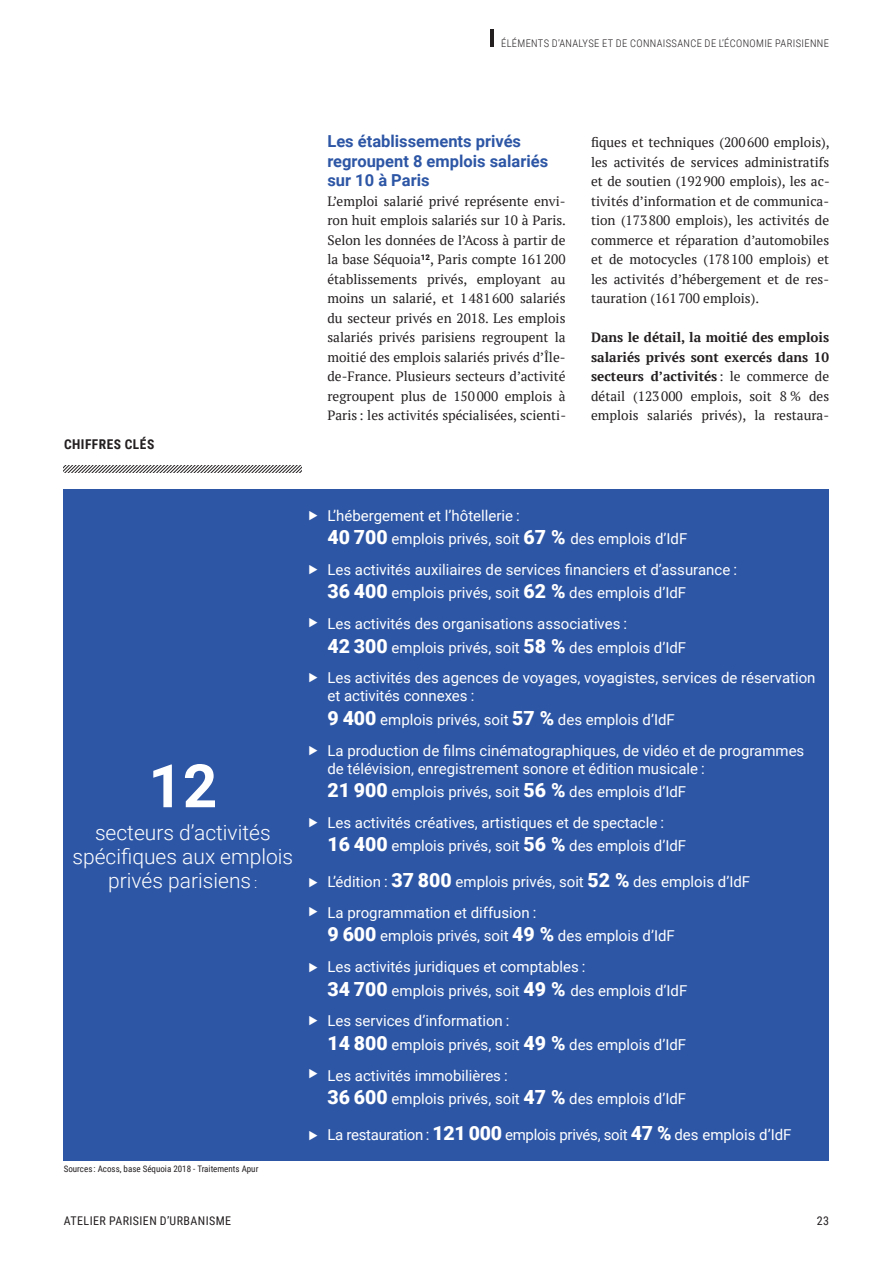
<style>
.page{position:relative;width:893px;height:1263px;background:#fff}
.page>*{position:absolute;margin:0;border:0;box-sizing:border-box;transform-origin:0 0}
.t1{font:700 60px "Roboto";color:#fff}
.t2{font:300 21px/24px "Roboto";color:#fff;text-align:center}
.t3{font:700 16.5px/19.5px "Roboto";color:#2d56a5}
.t4{font:15px/23.4px "Roboto";color:#fff}
.t5{font:15px "Roboto";letter-spacing:-.02em;color:#fff}
.t6{font:13.5px/19.5px "PT Serif";color:#231f20;text-align:justify}
.t7{font:700 13.5px/19.5px "PT Serif";color:#231f20;text-align:justify}
.t8{font:700 13.5px "Roboto Condensed";letter-spacing:.035em;color:#231f20}
.t9{font:12px "Roboto Condensed";letter-spacing:.035em;color:#231f20}
.t10{font:300 10.5px "Roboto Condensed";letter-spacing:.035em;color:#231f20}
.t11{font:9px "Roboto Condensed";color:#231f20}
.s1{font-size:15px}
.s2{font-weight:400}
.s3{font-weight:900;font-size:19.5px}
</style>
<div class="page">
<hr style="left:490px;top:30px;width:4px;height:17px;background:#231f20">
<div style="left:64px;top:489px;width:765px;height:672px;background:#2d56a5"></div>
<svg style="left:64px;top:466px;width:238px;height:6px"></svg>
<p class="t10" style="left:501px;top:36px;width:329px">ÉLÉMENTS D’ANALYSE ET DE CONNAISSANCE DE L’ÉCONOMIE PARISIENNE</p>
<p class="t8" style="left:64px;top:434px;width:92px">CHIFFRES CLÉS</p>
<h1 class="t1" style="left:148px;top:744px;width:70px">12</h1>
<h2 class="t2" style="left:72px;top:819px;width:222px">secteurs d’activités spécifiques aux emplois privés parisiens <span class="s1">:</span></h2>
<p class="t11" style="left:64px;top:1162px;width:196px">Sources : Acoss, base Séquoia 2018 - Traitements Apur</p>
<p class="t3" style="left:327px;top:131px;width:222px">Les établissements privés regroupent 8 emplois salariés sur 10 à Paris</p>
<p class="t6" style="left:327px;top:191px;width:240px">L’emploi salarié privé représente envi&shy;ron huit emplois salariés sur 10 à Paris.<br>Selon les données de l’Acoss à partir de la base Séquoia<sup>12</sup>, Paris compte 161200 établissements privés, employant au moins un salarié, et 1481600 salariés du secteur privés en 2018. Les emplois salariés privés parisiens regroupent la moitié des emplois salariés privés d’Île&shy;de-France. Plusieurs secteurs d’activité regroupent plus de 150000 emplois à Paris : les activités spécialisées, scienti-</p>
<p class="t6" style="left:591px;top:132px;width:240px">fiques et techniques (200600 emplois), les activités de services administratifs et de soutien (192900 emplois), les ac&shy;tivités d’information et de communica&shy;tion (173800 emplois), les activités de commerce et réparation d’automobiles et de motocycles (178100 emplois) et les activités d’hébergement et de res&shy;tauration (161700 emplois).</p>
<p class="t7" style="left:591px;top:327px;width:240px">Dans le détail, la moitié des emplois salariés privés sont exercés dans 10 secteurs d’activités <span class="s2">: le commerce de détail (123000 emplois, soit 8 % des emplois salariés privés), la restaura-</span></p>
<p class="t4" style="left:327px;top:503px;width:361px">L’hébergement et l’hôtellerie :<br><span class="s3">40 700</span> emplois privés, soit <span class="s3">67 %</span> des emplois d’IdF</p>
<p class="t4" style="left:327px;top:557px;width:411px">Les activités auxiliaires de services financiers et d’assurance :<br><span class="s3">36 400</span> emplois privés, soit <span class="s3">62 %</span> des emplois d’IdF</p>
<p class="t4" style="left:327px;top:612px;width:360px">Les activités des organisations associatives :<br><span class="s3">42 300</span> emplois privés, soit <span class="s3">58 %</span> des emplois d’IdF</p>
<p class="t4" style="left:327px;top:668px;width:490px;line-height:18px">Les activités des agences de voyages, voyagistes, services de réservation et activités connexes :</p>
<p class="t4" style="left:327px;top:703px;width:478px;line-height:30.8px"><span class="s3">9 400</span> emplois privés, soit <span class="s3">57 %</span> des emplois d’IdF<br>La production de films cinématographiques, de vidéo et de programmes</p>
<p class="t4" style="left:327px;top:756px;width:379px">de télévision, enregistrement sonore et édition musicale :<br><span class="s3">21 900</span> emplois privés, soit <span class="s3">56 %</span> des emplois d’IdF</p>
<p class="t4" style="left:327px;top:810px;width:360px">Les activités créatives, artistiques et de spectacle :<br><span class="s3">16 400</span> emplois privés, soit <span class="s3">56 %</span> des emplois d’IdF</p>
<p class="t4" style="left:327px;top:866px;width:424px;line-height:30.8px">L’édition : <span class="s3">37 800</span> emplois privés, soit <span class="s3">52 %</span> des emplois d’IdF<br>La programmation et diffusion :</p>
<p class="t4" style="left:327px;top:920px;width:349px;line-height:30.8px"><span class="s3">9 600</span> emplois privés, soit <span class="s3">49 %</span> des emplois d’IdF<br>Les activités juridiques et comptables :</p>
<p class="t4" style="left:327px;top:974px;width:361px;line-height:30.8px"><span class="s3">34 700</span> emplois privés, soit <span class="s3">49 %</span> des emplois d’IdF<br>Les services d’information :</p>
<p class="t4" style="left:327px;top:1028px;width:360px;line-height:30.8px"><span class="s3">14 800</span> emplois privés, soit <span class="s3">49 %</span> des emplois d’IdF<br>Les activités immobilières :</p>
<p class="t4" style="left:327px;top:1086px;width:360px"><span class="s3">36 600</span> emplois privés, soit <span class="s3">47 %</span> des emplois d’IdF</p>
<p class="t5" style="left:327px;top:1124px;width:466px">La restauration : <span class="s3">121 000</span> emplois privés, soit <span class="s3">47 %</span> des emplois d’IdF</p>
<p class="t9" style="left:64px;top:1212px;width:169px">ATELIER PARISIEN D’URBANISME</p>
<p class="t9" style="left:817px;top:1212px;width:14px">23</p>
</div>
